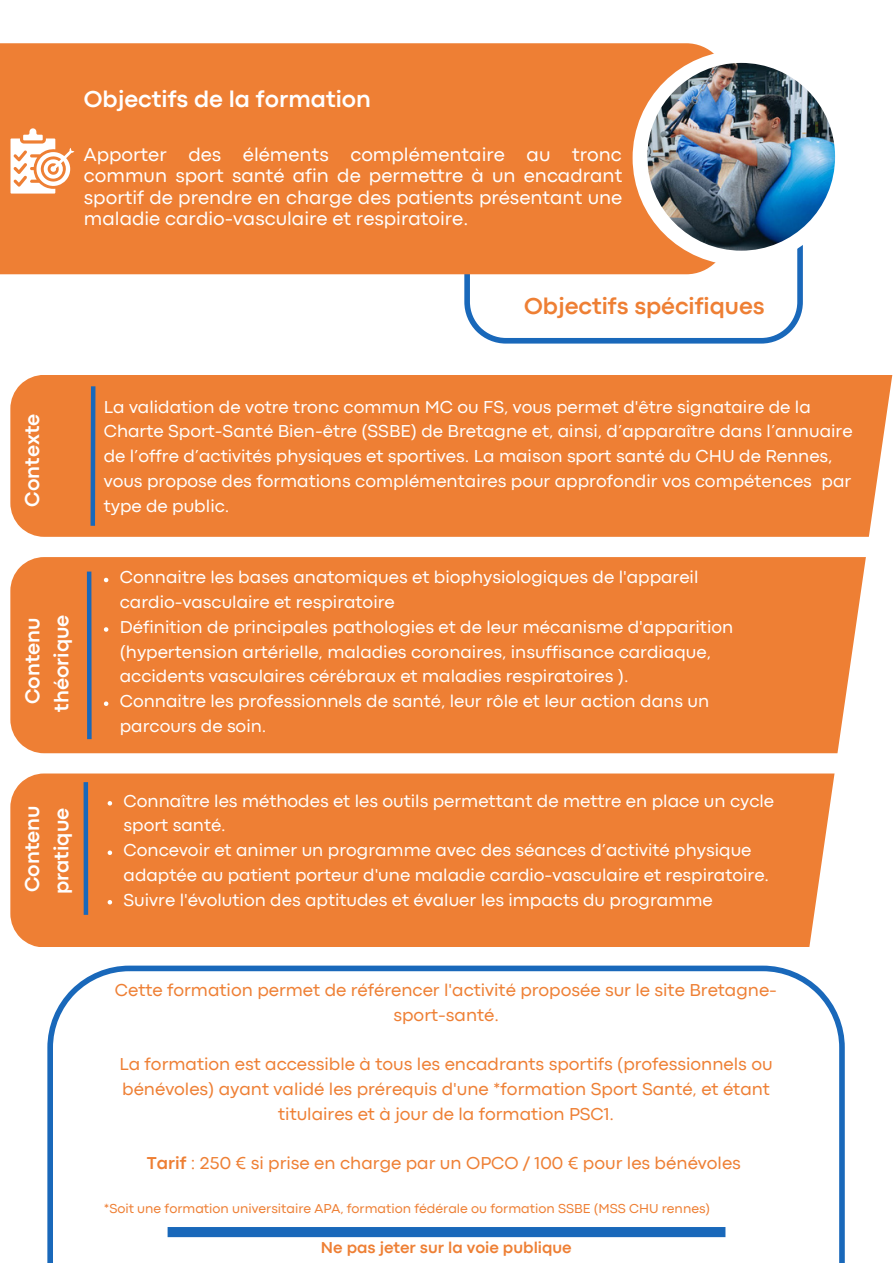
<style>
.page{position:relative;width:893px;height:1264px;background:#fff}
.page>*{position:absolute;margin:0;border:0;box-sizing:border-box;transform-origin:0 0}
.t1{font:700 24px "Codec Pro";color:#fff}
.t2{font:700 24px "Codec Pro";color:#ee7f34}
.t3{font:700 21px/29.2px "Codec Pro";color:#fff;text-align:center}
.t4{font:19.5px/21.3px "Codec Pro";color:#fff;text-align:justify}
.t5{font:18px/24.8px "Codec Pro";color:#fff}
.t6{font:18px/24.8px "Codec Pro";color:#ee7f34;text-align:center}
.t7{font:700 16.5px "Codec Pro";color:#ee7f34}
.t8{font:13.5px "Codec Pro";color:#ee7f34}
.s1{font-weight:700}
</style>
<div class="page">
<svg style="left:464px;top:265px;width:338px;height:78px"></svg>
<div style="left:0;top:43px;width:728px;height:231px;background:#ee7f34"></div>
<div style="left:10px;top:773px;width:787px;height:174px;background:#ee7f34"></div>
<div style="left:10px;top:557px;width:787px;height:196px;background:#ee7f34"></div>
<div style="left:10px;top:375px;width:787px;height:162px;background:#ee7f34"></div>
<svg style="left:797px;top:337px;width:95px;height:610px"></svg>
<svg style="left:47px;top:965px;width:797px;height:297px"></svg>
<svg style="left:632px;top:50px;width:204px;height:215px"></svg>
<img style="left:647px;top:63px;width:188px;height:188px;border-radius:50%">
<svg style="left:10px;top:128px;width:64px;height:66px"></svg>
<hr style="left:84px;top:782px;width:4px;height:132px;background:#1968ba">
<div style="left:87px;top:571px;width:5px;height:168px;background:#1968ba"></div>
<div style="left:90px;top:386px;width:5px;height:140px;background:#1968ba"></div>
<div style="left:167px;top:1226px;width:558px;height:11px;background:#1968ba"></div>
<svg style="left:104px;top:577px;width:4px;height:5px"></svg>
<svg style="left:104px;top:627px;width:4px;height:4px"></svg>
<svg style="left:104px;top:701px;width:4px;height:5px"></svg>
<svg style="left:108px;top:801px;width:4px;height:4px"></svg>
<svg style="left:108px;top:850px;width:4px;height:5px"></svg>
<svg style="left:108px;top:900px;width:4px;height:4px"></svg>
<p class="t1" style="left:84px;top:90px;width:288px">Objectifs de la formation</p>
<p class="t4" style="left:84px;top:145px;width:540px">Apporter des éléments complémentaire au tronc commun sport santé afin de permettre à un encadrant sportif de prendre en charge des patients présentant une maladie cardio-vasculaire et respiratoire.</p>
<p class="t2" style="left:524px;top:298px;width:242px">Objectifs spécifiques</p>
<p class="t3" style="left:19px;top:506px;width:94px;rotate:-90deg">Contexte</p>
<p class="t3" style="left:19px;top:712px;width:99px;rotate:-90deg">Contenu théorique</p>
<p class="t3" style="left:19px;top:894px;width:90px;text-align:left;rotate:-90deg">Contenu pratique</p>
<p class="t5" style="left:104px;top:395px;width:750px">La validation de votre tronc commun MC ou FS, vous permet d'être signataire de la Charte Sport-Santé Bien-être (SSBE) de Bretagne et, ainsi, d’apparaître dans l’annuaire de l’offre d’activités physiques et sportives. La maison sport santé du CHU de Rennes, vous propose des formations complémentaires pour approfondir vos compétences par type de public.</p>
<p class="t5" style="left:120px;top:566px;width:580px">Connaitre les bases anatomiques et biophysiologiques de l'appareil cardio-vasculaire et respiratoire</p>
<p class="t5" style="left:120px;top:616px;width:615px">Définition de principales pathologies et de leur mécanisme d'apparition (hypertension artérielle, maladies coronaires, insuffisance cardiaque, accidents vasculaires cérébraux et maladies respiratoires ).</p>
<p class="t5" style="left:120px;top:690px;width:591px">Connaitre les professionnels de santé, leur rôle et leur action dans un parcours de soin.</p>
<p class="t5" style="left:124px;top:789px;width:652px">Connaître les méthodes et les outils permettant de mettre en place un cycle sport santé.</p>
<p class="t5" style="left:124px;top:839px;width:647px">Concevoir et animer un programme avec des séances d’activité physique adaptée au patient porteur d'une maladie cardio-vasculaire et respiratoire.</p>
<p class="t5" style="left:124px;top:888px;width:590px">Suivre l'évolution des aptitudes et évaluer les impacts du programme</p>
<p class="t6" style="left:115px;top:979px;width:663px">Cette formation permet de référencer l'activité proposée sur le site Bretagne&shy;sport-santé.</p>
<p class="t6" style="left:119px;top:1053px;width:654px">La formation est accessible à tous les encadrants sportifs (professionnels ou bénévoles) ayant validé les prérequis d'une *formation Sport Santé, et étant titulaires et à jour de la formation PSC1.</p>
<p class="t6" style="left:147px;top:1152px;width:595px"><span class="s1">Tarif</span> : 250 € si prise en charge par un OPCO / 100 € pour les bénévoles</p>
<p class="t8" style="left:104px;top:1203px;width:607px">*Soit une formation universitaire APA, formation fédérale ou formation SSBE (MSS CHU rennes)</p>
<p class="t7" style="left:321px;top:1241px;width:252px">Ne pas jeter sur la voie publique</p>
</div>
